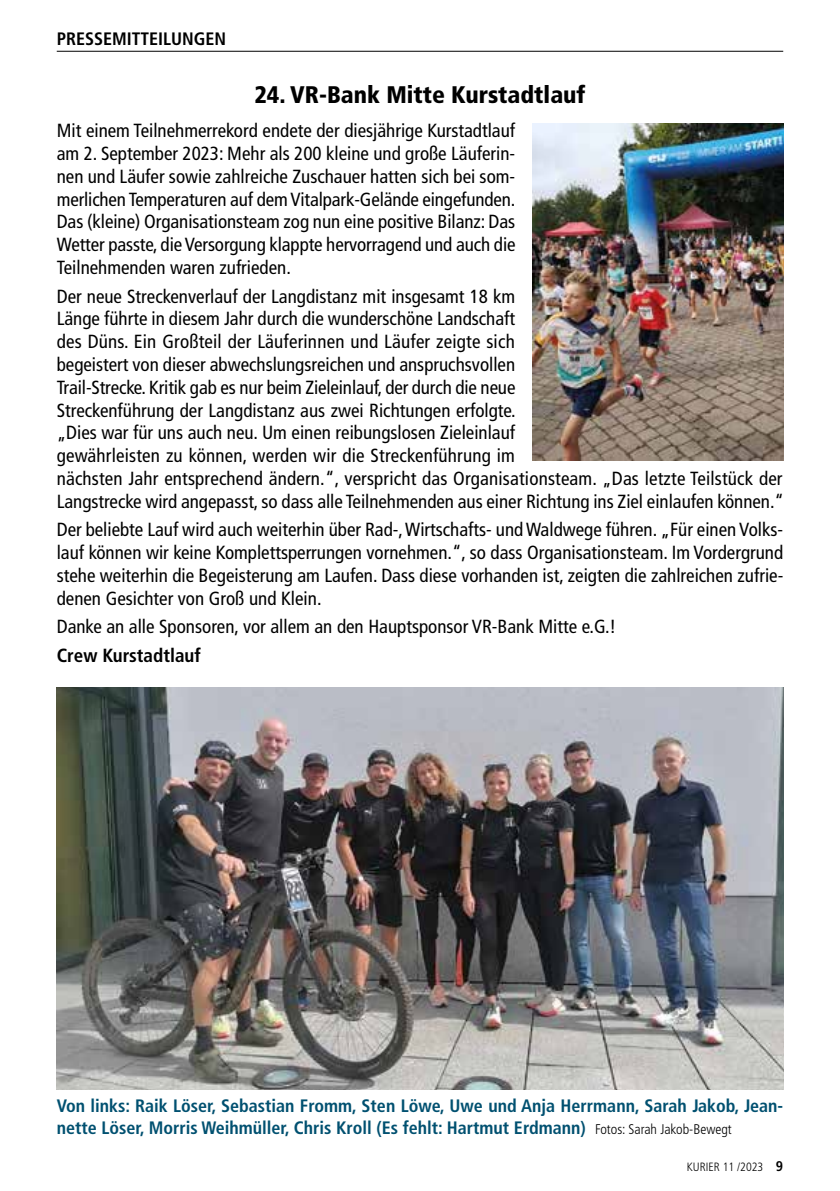
<style>
.page{position:relative;width:840px;height:1191px;background:#fff}
.page>*{position:absolute;margin:0;border:0;box-sizing:border-box;transform-origin:0 0}
.t1{font:900 condensed 24px "Frutiger LT Std";color:#000}
.t2{font:condensed 19px/22.8px "Frutiger LT Std";color:#000;text-align:justify}
.t3{font:700 condensed 19px "Frutiger LT Std";color:#000}
.t4{font:700 condensed 18px/21.6px "Frutiger LT Std";color:#005070}
.t5{font:700 condensed 18px "Frutiger LT Std";color:#000}
.t6{font:300 condensed 12px "Frutiger LT Std";color:#000}
.s1{font-weight:300;font-size:14px;color:#000}
.s2{font-weight:700;font-size:14px}
</style>
<div class="page">
<hr style="left:57px;top:51px;width:725px;height:1px;background:#000">
<img style="left:532px;top:124px;width:250px;height:336px">
<img style="left:57px;top:687px;width:725px;height:402px">
<p class="t5" style="left:57px;top:28px;width:171px">PRESSEMITTEILUNGEN</p>
<p class="t1" style="left:254px;top:80px;width:332px">24. VR-Bank Mitte Kurstadtlauf</p>
<p class="t2" style="left:57px;top:119px;width:460px">Mit einem Teilnehmerrekord endete der diesjährige Kurstadtlauf am 2. September 2023: Mehr als 200 kleine und große Läuferin&shy;nen und Läufer sowie zahlreiche Zuschauer hatten sich bei som&shy;merlichen Temperaturen auf dem Vitalpark-Gelände eingefunden.<br>Das (kleine) Organisationsteam zog nun eine positive Bilanz: Das Wetter passte, die Versorgung klappte hervorragend und auch die Teilnehmenden waren zufrieden.</p>
<p class="t2" style="left:57px;top:285px;width:728px;text-align:left">Der neue Streckenverlauf der Langdistanz mit insgesamt 18 km<br>Länge führte in diesem Jahr durch die wunderschöne Landschaft<br>des Düns. Ein Großteil der Läuferinnen und Läufer zeigte sich<br>begeistert von dieser abwechslungsreichen und anspruchsvollen<br>Trail-Strecke. Kritik gab es nur beim Zieleinlauf, der durch die neue<br>Streckenführung der Langdistanz aus zwei Richtungen erfolgte.<br>„Dies war für uns auch neu. Um einen reibungslosen Zieleinlauf<br>gewährleisten zu können, werden wir die Streckenführung im<br>nächsten Jahr entsprechend ändern.“, verspricht das Organisationsteam. „Das letzte Teilstück der Langstrecke wird angepasst, so dass alle Teilnehmenden aus einer Richtung ins Ziel einlaufen können.“</p>
<p class="t2" style="left:57px;top:518px;width:727px">Der beliebte Lauf wird auch weiterhin über Rad-, Wirtschafts- und Waldwege führen. „Für einen Volks&shy;lauf können wir keine Komplettsperrungen vornehmen.“, so dass Organisationsteam. Im Vordergrund stehe weiterhin die Begeisterung am Laufen. Dass diese vorhanden ist, zeigten die zahlreichen zufrie&shy;denen Gesichter von Groß und Klein.</p>
<p class="t2" style="left:57px;top:615px;width:560px">Danke an alle Sponsoren, vor allem an den Hauptsponsor VR-Bank Mitte e.G.!</p>
<p class="t3" style="left:57px;top:644px;width:145px">Crew Kurstadtlauf</p>
<p class="t4" style="left:57px;top:1095px;width:727px">Von links: Raik Löser, Sebastian Fromm, Sten Löwe, Uwe und Anja Herrmann, Sarah Jakob, Jean&shy;nette Löser, Morris Weihmüller, Chris Kroll (Es fehlt: Hartmut Erdmann) <span class="s1">Fotos: Sarah Jakob-Bewegt</span></p>
<p class="t6" style="left:686px;top:1159px;width:98px">KURIER 11 /2023 <span class="s2">9</span></p>
</div>
